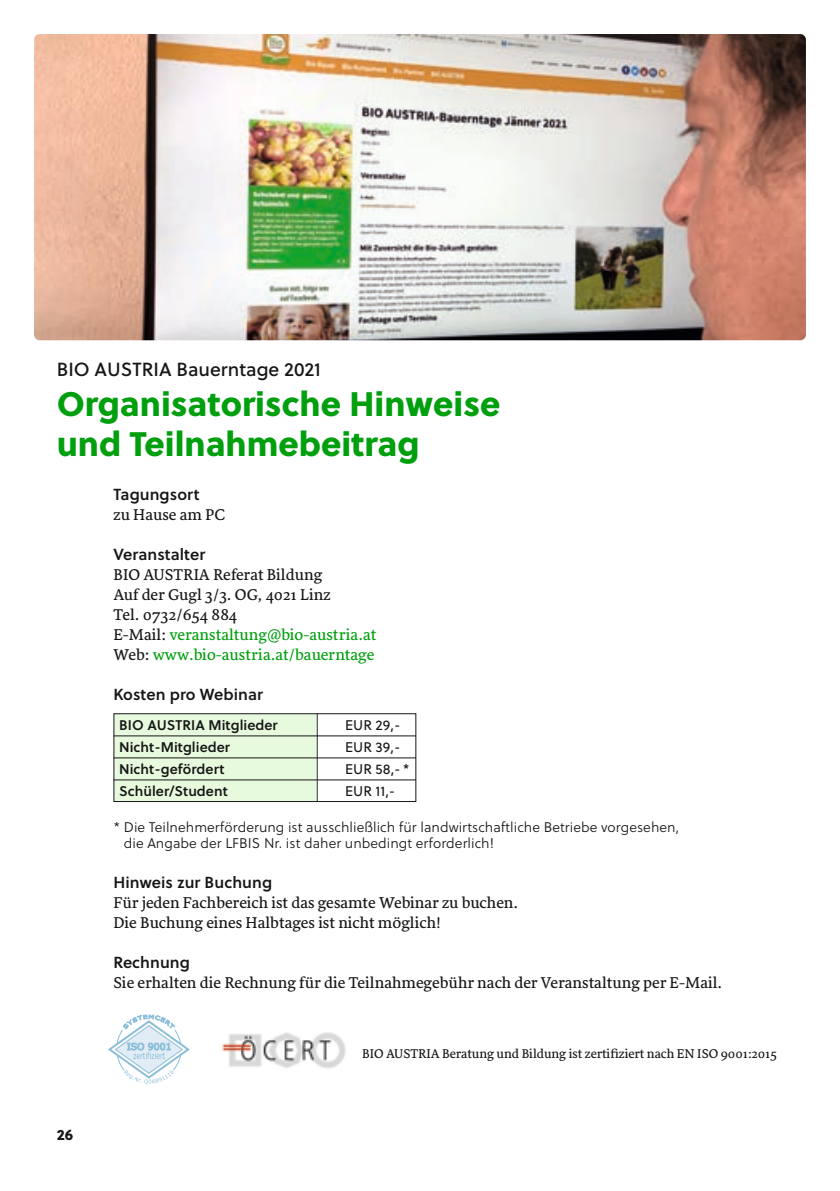
<style>
.page{position:relative;width:840px;height:1191px;background:#fff}
.page>*{position:absolute;margin:0;border:0;box-sizing:border-box;transform-origin:0 0}
.t1{font:34px/40px "Soleil Xb";color:#009f0e}
.t2{font:19px "Soleil Bk";color:#151616}
.t3{font:16px/20px "Sirba";letter-spacing:.005em;color:#151616}
.t4{font:16px "Sirba";letter-spacing:.005em;color:#009f0e}
.t5{font:16px "Soleil Sb";letter-spacing:.005em;color:#151616}
.t6{font:15px "Soleil Xb";color:#151616}
.t7{font:14px/16px "Soleil Lt";letter-spacing:.005em;color:#151616}
.t8{font:14px "Soleil Sb";letter-spacing:.005em;color:#151616}
.t9{font:14px "Soleil";letter-spacing:.005em;color:#151616}
.t10{font:13px "Sirba";color:#151616}
.s1{color:#151616}
</style>
<div class="page">
<div style="left:114px;top:713px;width:203px;height:88px;background:#e8fade"></div>
<img style="left:34px;top:34px;width:771px;height:306px">
<hr style="left:113px;top:735px;width:303px;height:1px;background:#151616">
<hr style="left:113px;top:757px;width:303px;height:1px;background:#151616">
<hr style="left:113px;top:779px;width:303px;height:1px;background:#151616">
<svg style="left:108px;top:1014px;width:82px;height:70px"></svg>
<img style="left:222px;top:1032px;width:124px;height:36px">
<div style="left:113px;top:713px;width:303px;height:89px;border:1px solid #151616"></div>
<hr style="left:317px;top:713px;width:1px;height:88px;background:#151616">
<p class="t2" style="left:57px;top:354px;width:265px">BIO AUSTRIA Bauerntage 2021</p>
<p class="t1" style="left:57px;top:382px;width:445px">Organisatorische Hinweise und Teilnahmebeitrag</p>
<p class="t5" style="left:113px;top:482px;width:88px">Tagungsort</p>
<p class="t3" style="left:113px;top:505px;width:113px">zu Hause am PC</p>
<p class="t5" style="left:113px;top:542px;width:93px">Veranstalter</p>
<p class="t3" style="left:113px;top:565px;width:210px">BIO AUSTRIA Referat Bildung</p>
<p class="t3" style="left:113px;top:585px;width:218px">Auf der Gugl 3/3. OG, 4021 Linz</p>
<p class="t3" style="left:113px;top:605px;width:125px">Tel. 0732/654 884</p>
<p class="t4" style="left:113px;top:623px;width:264px"><span class="s1">E-Mail:</span> veranstaltung@bio-austria.at</p>
<p class="t4" style="left:113px;top:643px;width:262px"><span class="s1">Web:</span> www.bio-austria.at/bauerntage</p>
<p class="t5" style="left:113px;top:682px;width:151px">Kosten pro Webinar</p>
<p class="t8" style="left:119px;top:714px;width:160px">BIO AUSTRIA Mitglieder</p>
<p class="t9" style="left:345px;top:714px;width:57px">EUR 29,-</p>
<p class="t8" style="left:119px;top:736px;width:112px">Nicht-Mitglieder</p>
<p class="t9" style="left:345px;top:736px;width:57px">EUR 39,-</p>
<p class="t8" style="left:119px;top:758px;width:107px">Nicht-gefördert</p>
<p class="t9" style="left:345px;top:758px;width:66px">EUR 58,- *</p>
<p class="t8" style="left:119px;top:780px;width:110px">Schüler/Student</p>
<p class="t9" style="left:345px;top:780px;width:52px">EUR 11,-</p>
<p class="t7" style="left:124px;top:819px;width:556px;text-indent:-10px">* Die Teilnehmerförderung ist ausschließlich für landwirtschaftliche Betriebe vorgesehen, die Angabe der LFBIS Nr. ist daher unbedingt erforderlich!</p>
<p class="t5" style="left:113px;top:870px;width:160px">Hinweis zur Buchung</p>
<p class="t3" style="left:113px;top:893px;width:406px">Für jeden Fachbereich ist das gesamte Webinar zu buchen.<br>Die Buchung eines Halbtages ist nicht möglich!</p>
<p class="t5" style="left:113px;top:950px;width:78px">Rechnung</p>
<p class="t3" style="left:113px;top:973px;width:610px">Sie erhalten die Rechnung für die Teilnahmegebühr nach der Veranstaltung per E-Mail.</p>
<p class="t6" style="left:57px;top:1122px;width:18px">26</p>
<p class="t10" style="left:362px;top:1043px;width:416px">BIO AUSTRIA Beratung und Bildung ist zertifiziert nach EN ISO 9001:2015</p>
</div>
